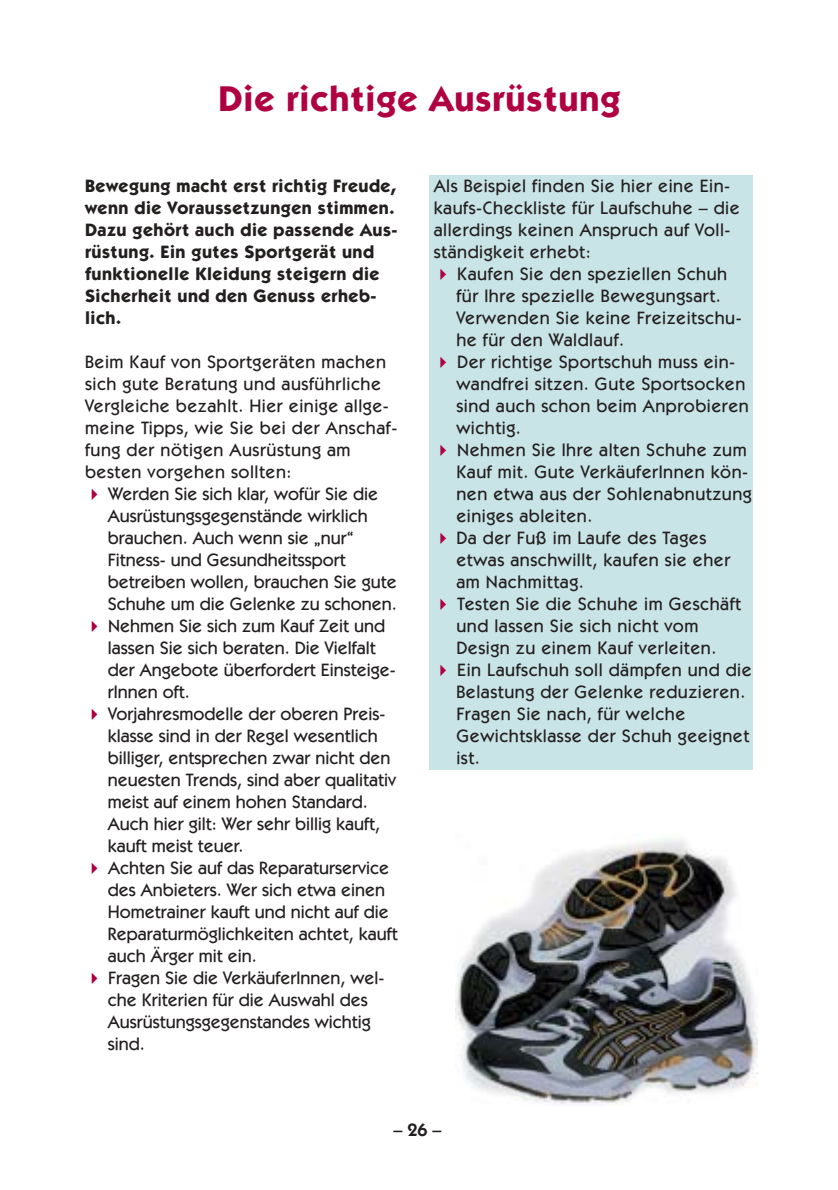
<style>
.page{position:relative;width:838px;height:1190px;background:#fff}
.page>*{position:absolute;margin:0;border:0;box-sizing:border-box;transform-origin:0 0}
.t1{font:700 36px "Itc Kabel";letter-spacing:.03em;color:#af0041}
.t2{font:500 18px/22px "Itc Kabel";letter-spacing:.03em;color:#231f1f}
.t3{font:500 18px/22px "Itc Kabel";color:#231f1f}
.t4{font:700 18px/22px "Itc Kabel";letter-spacing:.03em;color:#231f1f}
.t5{font:600 18px "Itc Kabel";color:#231f1f}
</style>
<div class="page">
<div style="left:430px;top:176px;width:323px;height:594px;background:#c9e4e7"></div>
<img style="left:456px;top:839px;width:302px;height:266px">
<h1 class="t1" style="left:218px;top:85px;width:404px">Die richtige Ausrüstung</h1>
<p class="t4" style="left:85px;top:176px;width:314px">Bewegung macht erst richtig Freude, wenn die Voraussetzungen stimmen.<br>Dazu gehört auch die passende Aus&shy;rüstung. Ein gutes Sportgerät und funktionelle Kleidung steigern die<br>Sicherheit und den Genuss erheb&shy;lich.</p>
<p class="t2" style="left:85px;top:352px;width:314px">Beim Kauf von Sportgeräten machen sich gute Beratung und ausführliche Vergleiche bezahlt. Hier einige allge&shy;meine Tipps, wie Sie bei der Anschaf&shy;fung der nötigen Ausrüstung am besten vorgehen sollten:</p>
<p class="t3" style="left:108px;top:484px;width:291px">Werden Sie sich klar, wofür Sie die<br>Ausrüstungsgegenstände wirklich brauchen. Auch wenn sie „nur“<br>Fitness- und Gesundheitssport betreiben wollen, brauchen Sie gute<br>Schuhe um die Gelenke zu schonen.<br>Nehmen Sie sich zum Kauf Zeit und lassen Sie sich beraten. Die Vielfalt der Angebote überfordert Einsteige&shy;rInnen oft.<br>Vorjahresmodelle der oberen Preis&shy;klasse sind in der Regel wesentlich billiger, entsprechen zwar nicht den neuesten Trends, sind aber qualitativ meist auf einem hohen Standard.<br>Auch hier gilt: Wer sehr billig kauft, kauft meist teuer.<br>Achten Sie auf das Reparaturservice des Anbieters. Wer sich etwa einen<br>Hometrainer kauft und nicht auf die<br>Reparaturmöglichkeiten achtet, kauft auch Ärger mit ein.<br>Fragen Sie die VerkäuferInnen, wel&shy;che Kriterien für die Auswahl des<br>Ausrüstungsgegenstandes wichtig sind.</p>
<p class="t2" style="left:434px;top:176px;width:308px">Als Beispiel finden Sie hier eine Ein&shy;kaufs-Checkliste für Laufschuhe – die allerdings keinen Anspruch auf Voll&shy;ständigkeit erhebt:</p>
<p class="t2" style="left:456px;top:264px;width:297px">Kaufen Sie den speziellen Schuh für Ihre spezielle Bewegungsart.<br>Verwenden Sie keine Freizeitschu&shy;he für den Waldlauf.<br>Der richtige Sportschuh muss ein&shy;wandfrei sitzen. Gute Sportsocken sind auch schon beim Anprobieren wichtig.<br>Nehmen Sie Ihre alten Schuhe zum<br>Kauf mit. Gute VerkäuferInnen kön&shy;nen etwa aus der Sohlenabnutzung einiges ableiten.<br>Da der Fuß im Laufe des Tages etwas anschwillt, kaufen sie eher am Nachmittag.<br>Testen Sie die Schuhe im Geschäft und lassen Sie sich nicht vom<br>Design zu einem Kauf verleiten.<br>Ein Laufschuh soll dämpfen und die<br>Belastung der Gelenke reduzieren.<br>Fragen Sie nach, für welche<br>Gewichtsklasse der Schuh geeignet ist.</p>
<p class="t5" style="left:394px;top:1123px;width:50px">– 26 –</p>
</div>
